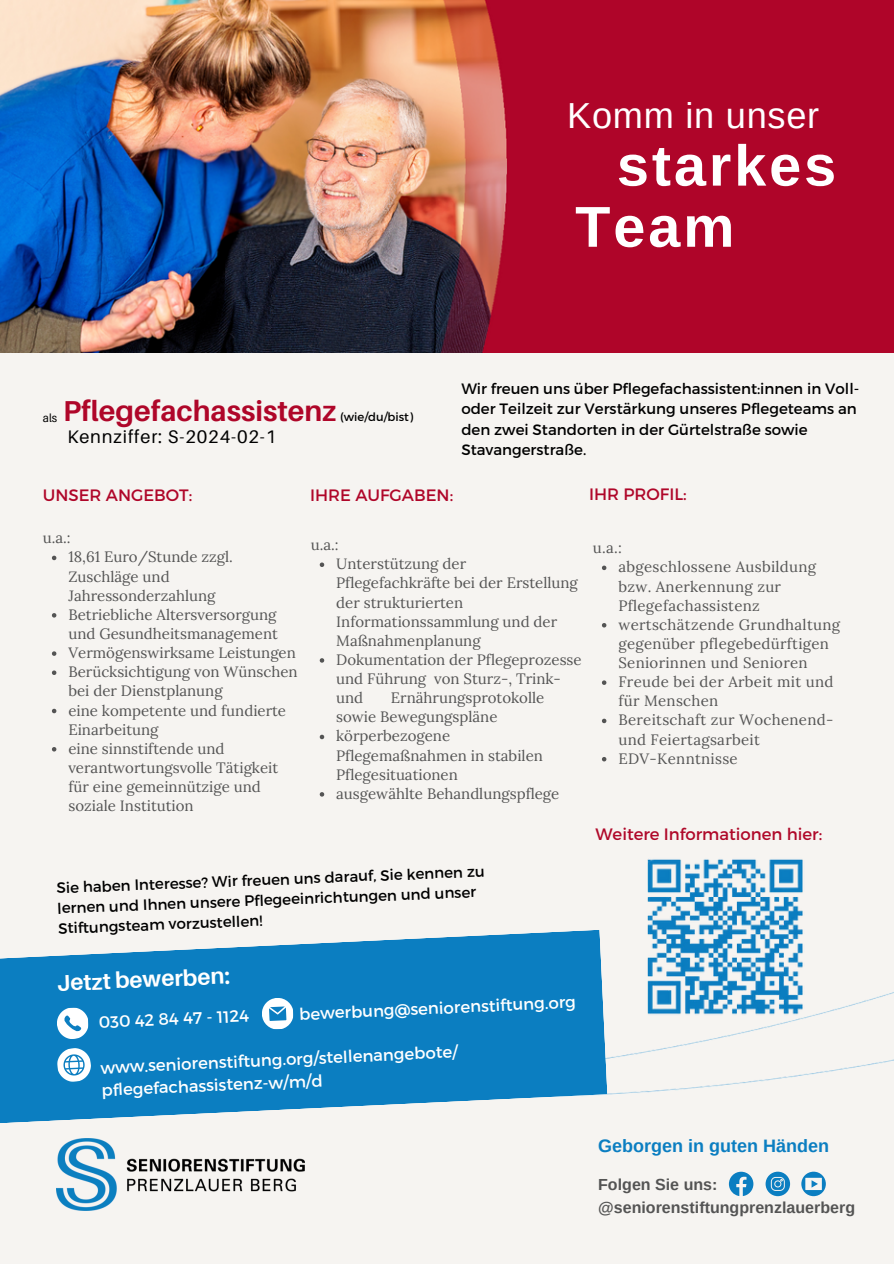
<style>
.page{position:relative;width:894px;height:1264px;background:#fff}
.page>*{position:absolute;margin:0;border:0;box-sizing:border-box;transform-origin:0 0}
.t1{font:700 57.6px "Arimo";letter-spacing:.05em;color:#fff}
.t2{font:36.15px "Arimo";letter-spacing:.02em;color:#fff}
.t3{font:700 28.8px "Aileron";color:#af0629}
.t4{font:700 22.5px "Aileron";color:#fff}
.t5{font:18.15px "Aileron";letter-spacing:.05em;color:#000}
.t6{font:700 18px "Arimo";color:#0b7ec1}
.t7{font:16.5px "Montserrat";color:#fff}
.t8{font:16.5px "Montserrat";color:#af0629}
.t9{font:16.5px "Montserrat";color:#af0829}
.t10{font:700 16.05px "Arimo";color:#545454}
.t11{font:15px/19.2px "Lora";color:#545454}
.t12{font:15px/20.2px "Montserrat";color:#000}
.t13{font:15px/19.2px "Lora";letter-spacing:.02em;color:#545454}
.t14{font:11.55px "Montserrat";color:#000}
.t15{font:11.55px "Aileron";color:#000}
</style>
<div class="page">
<div style="left:0;top:0;width:893px;height:1263px;background:#f6f4f1"></div>
<img style="left:0;top:0;width:893px;height:352px">
<img style="left:607px;top:992px;width:286px;height:103px">
<img style="left:625px;top:859px;width:200px;height:167px">
<svg style="left:52px;top:555px;width:4px;height:5px"></svg>
<svg style="left:52px;top:613px;width:4px;height:4px"></svg>
<svg style="left:52px;top:651px;width:4px;height:5px"></svg>
<svg style="left:52px;top:670px;width:4px;height:5px"></svg>
<svg style="left:52px;top:708px;width:4px;height:5px"></svg>
<svg style="left:52px;top:747px;width:4px;height:4px"></svg>
<svg style="left:319px;top:562px;width:5px;height:5px"></svg>
<svg style="left:319px;top:658px;width:5px;height:4px"></svg>
<svg style="left:319px;top:734px;width:5px;height:5px"></svg>
<svg style="left:319px;top:792px;width:5px;height:4px"></svg>
<svg style="left:602px;top:565px;width:4px;height:5px"></svg>
<svg style="left:602px;top:623px;width:4px;height:4px"></svg>
<svg style="left:602px;top:680px;width:4px;height:5px"></svg>
<svg style="left:602px;top:718px;width:4px;height:5px"></svg>
<svg style="left:602px;top:757px;width:4px;height:4px"></svg>
<svg style="left:0;top:930px;width:607px;height:193px;fill:#0b7ec1"></svg>
<svg style="left:261px;top:997px;width:33px;height:33px"></svg>
<svg style="left:56px;top:1006px;width:33px;height:33px"></svg>
<svg style="left:56px;top:1047px;width:36px;height:35px"></svg>
<svg style="left:728px;top:1171px;width:25px;height:25px"></svg>
<svg style="left:765px;top:1171px;width:24px;height:25px"></svg>
<svg style="left:801px;top:1171px;width:24px;height:25px"></svg>
<img style="left:56px;top:1138px;width:248px;height:72px">
<p class="t2" style="left:567px;top:95px;width:253px">Komm in unser</p>
<p class="t1" style="left:616px;top:133px;width:221px">starkes</p>
<p class="t1" style="left:575px;top:195px;width:161px">Team</p>
<p class="t3" style="left:63px;top:392px;width:275px">Pflegefachassistenz</p>
<p class="t5" style="left:67px;top:425px;width:210px">Kennziffer: S-2024-02-1</p>
<p class="t15" style="left:43px;top:410px;width:16px">als</p>
<p class="t14" style="left:340px;top:409px;width:74px">(wie/du/bist)</p>
<p class="t12" style="left:461px;top:378px;width:399px">Wir freuen uns über Pflegefachassistent:innen in Voll&shy;oder Teilzeit zur Verstärkung unseres Pflegeteams an den zwei Standorten in der Gürtelstraße sowie Stavangerstraße.</p>
<p class="t8" style="left:43px;top:484px;width:151px">UNSER ANGEBOT:</p>
<p class="t8" style="left:310px;top:484px;width:144px">IHRE AUFGABEN:</p>
<p class="t8" style="left:589px;top:483px;width:99px">IHR PROFIL:</p>
<h1 class="t11" style="left:43px;top:528px;width:29px">u.a.:</h1>
<h1 class="t11" style="left:68px;top:547px;width:166px">18,61 Euro/Stunde zzgl.<br>Zuschläge und<br>Jahressonderzahlung</h1>
<p class="t11" style="left:68px;top:604px;width:211px">Betriebliche Altersversorgung und Gesundheitsmanagement</p>
<h3 class="t11" style="left:68px;top:643px;width:229px">Vermögenswirksame Leistungen</h3>
<p class="t11" style="left:68px;top:662px;width:231px">Berücksichtigung von Wünschen bei der Dienstplanung</p>
<p class="t11" style="left:68px;top:700px;width:219px">eine kompetente und fundierte<br>Einarbeitung</p>
<p class="t11" style="left:68px;top:738px;width:211px">eine sinnstiftende und verantwortungsvolle Tätigkeit für eine gemeinnützige und soziale Institution</p>
<h5 class="t11" style="left:310px;top:535px;width:29px">u.a.:</h5>
<h5 class="t11" style="left:336px;top:554px;width:243px">Unterstützung der<br>Pflegefachkräfte bei der Erstellung der strukturierten<br>Informationssammlung und der<br>Maßnahmenplanung</h5>
<p class="t11" style="left:336px;top:650px;width:247px">Dokumentation der Pflegeprozesse und Führung von Sturz-, Trink&shy;und</p>
<p class="t11" style="left:336px;top:688px;width:209px;text-indent:55px">Ernährungsprotokolle sowie Bewegungspläne</p>
<p class="t11" style="left:336px;top:726px;width:208px">körperbezogene<br>Pflegemaßnahmen in stabilen<br>Pflegesituationen</p>
<p class="t11" style="left:336px;top:783px;width:224px">ausgewählte Behandlungspflege</p>
<p class="t12" style="left:56px;top:876px;width:430px;rotate:-2deg">Sie haben Interesse? Wir freuen uns darauf, Sie kennen zu lernen und Ihnen unsere Pflegeeinrichtungen und unser<br>Stiftungsteam vorzustellen!</p>
<p class="t11" style="left:592px;top:538px;width:31px">u.a.:</p>
<p class="t13" style="left:618px;top:557px;width:199px">abgeschlossene Ausbildung</p>
<p class="t13" style="left:618px;top:576px;width:164px">bzw. Anerkennung zur</p>
<p class="t13" style="left:618px;top:595px;width:143px">Pflegefachassistenz</p>
<p class="t13" style="left:618px;top:614px;width:223px">wertschätzende Grundhaltung gegenüber pflegebedürftigen<br>Seniorinnen und Senioren</p>
<p class="t13" style="left:618px;top:672px;width:216px">Freude bei der Arbeit mit und für Menschen</p>
<p class="t13" style="left:618px;top:710px;width:216px">Bereitschaft zur Wochenend&shy;und Feiertagsarbeit</p>
<p class="t13" style="left:618px;top:748px;width:121px">EDV-Kenntnisse</p>
<p class="t9" style="left:595px;top:823px;width:228px">Weitere Informationen hier:</p>
<h4 class="t4" style="left:56px;top:968px;width:174px;rotate:-2deg">Jetzt bewerben:</h4>
<p class="t7" style="left:298px;top:1004px;width:278px;rotate:-3deg">bewerbung@seniorenstiftung.org</p>
<p class="t7" style="left:98px;top:1012px;width:152px;rotate:-3deg">030 42 84 47 - 1124</p>
<p class="t7" style="left:100px;top:1058px;width:359px;rotate:-3deg">www.seniorenstiftung.org/stellenangebote/</p>
<p class="t7" style="left:101px;top:1080px;width:223px;rotate:-3deg">pflegefachassistenz-w/m/d</p>
<p class="t6" style="left:598px;top:1135px;width:232px">Geborgen in guten Händen</p>
<p class="t10" style="left:598px;top:1175px;width:121px">Folgen Sie uns:</p>
<p class="t10" style="left:598px;top:1197px;width:258px">@seniorenstiftungprenzlauerberg</p>
</div>
